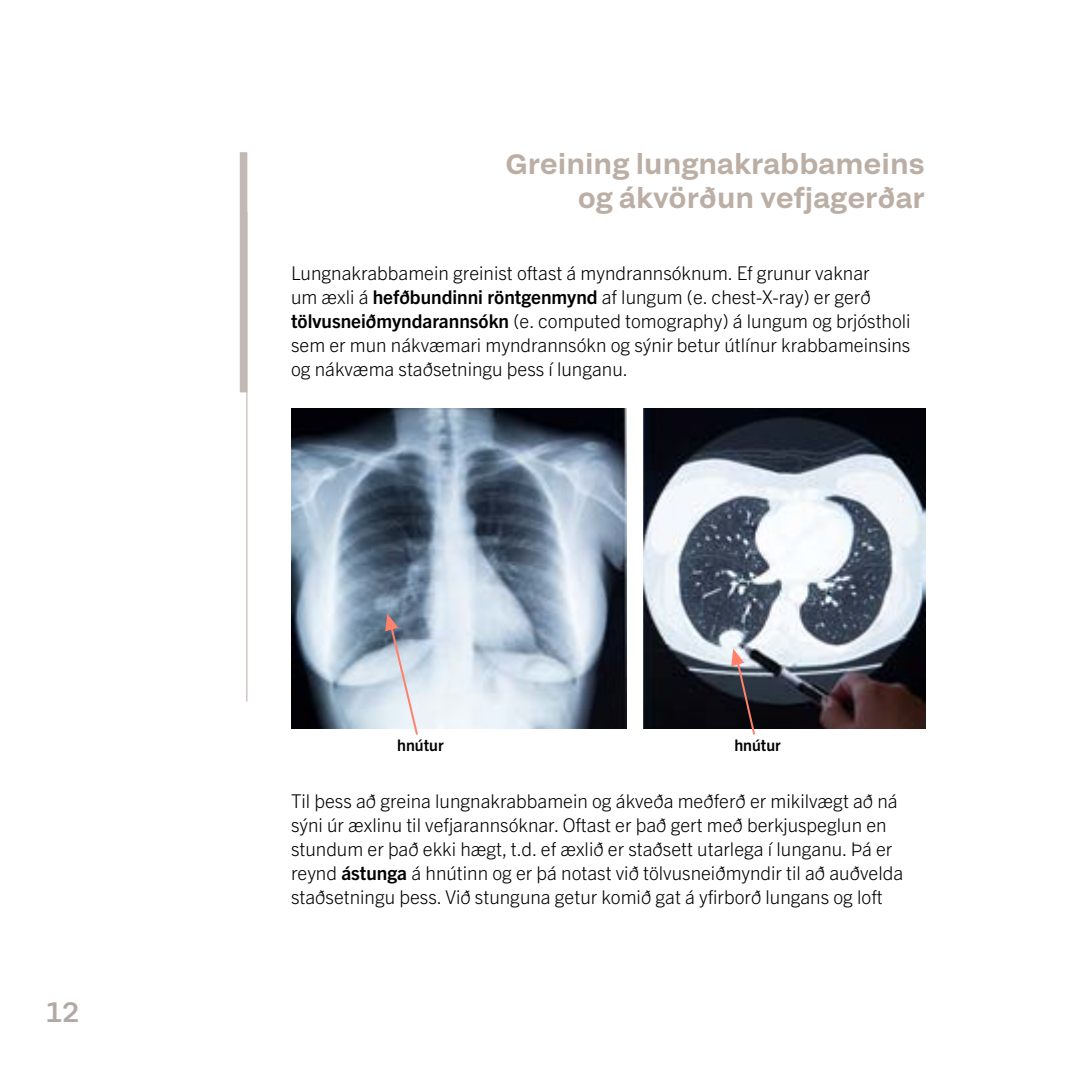
<style>
.page{position:relative;width:1078px;height:1078px;background:#fff}
.page>*{position:absolute;margin:0;border:0;box-sizing:border-box;transform-origin:0 0}
.t1{font:600 28px/33.6px "Grtsk Peta";color:#bbaea5;text-align:right}
.t2{font:500 28px "Grtsk Peta";color:#b2a9a6}
.t3{font:300 19px/24px "Trade Gothic Next LT Pro";color:#000}
.t4{font:700 16px "Trade Gothic Next LT Pro";color:#000}
.s1{font-weight:700}
</style>
<div class="page">
<img style="left:291px;top:408px;width:335px;height:320px">
<img style="left:643px;top:408px;width:282px;height:320px">
<hr style="left:246px;top:212px;width:1px;height:489px;background:#bbaea5">
<div style="left:240px;top:152px;width:7px;height:240px;background:#c2b8b4"></div>
<svg style="left:385px;top:613px;width:34px;height:122px;background:#c2c5ce"></svg>
<svg style="left:731px;top:648px;width:25px;height:87px;background:#62585c"></svg>
<h1 class="t2" style="left:46px;top:994px;width:34px">12</h1>
<h1 class="t1" style="left:505px;top:146px;width:421px">Greining lungnakrabbameins og ákvörðun vefjagerðar</h1>
<p class="t3" style="left:291px;top:260px;width:621px">Lungnakrabbamein greinist oftast á myndrannsóknum. Ef grunur vaknar<br>um æxli á <span class="s1">hefðbundinni röntgenmynd</span> af lungum (e. chest-X-ray) er gerð <span class="s1">tölvusneiðmyndarannsókn</span> (e. computed tomography) á lungum og brjóstholi sem er mun nákvæmari myndrannsókn og sýnir betur útlínur krabbameinsins og nákvæma staðsetningu þess í lunganu.</p>
<p class="t4" style="left:397px;top:733px;width:48px">hnútur</p>
<p class="t4" style="left:734px;top:733px;width:48px">hnútur</p>
<p class="t3" style="left:291px;top:788px;width:613px">Til þess að greina lungnakrabbamein og ákveða meðferð er mikilvægt að ná sýni úr æxlinu til vefjarannsóknar. Oftast er það gert með berkjuspeglun en stundum er það ekki hægt, t.d. ef æxlið er staðsett utarlega í lunganu. Þá er reynd <span class="s1">ástunga</span> á hnútinn og er þá notast við tölvusneiðmyndir til að auðvelda staðsetningu þess. Við stunguna getur komið gat á yfirborð lungans og loft</p>
</div>
